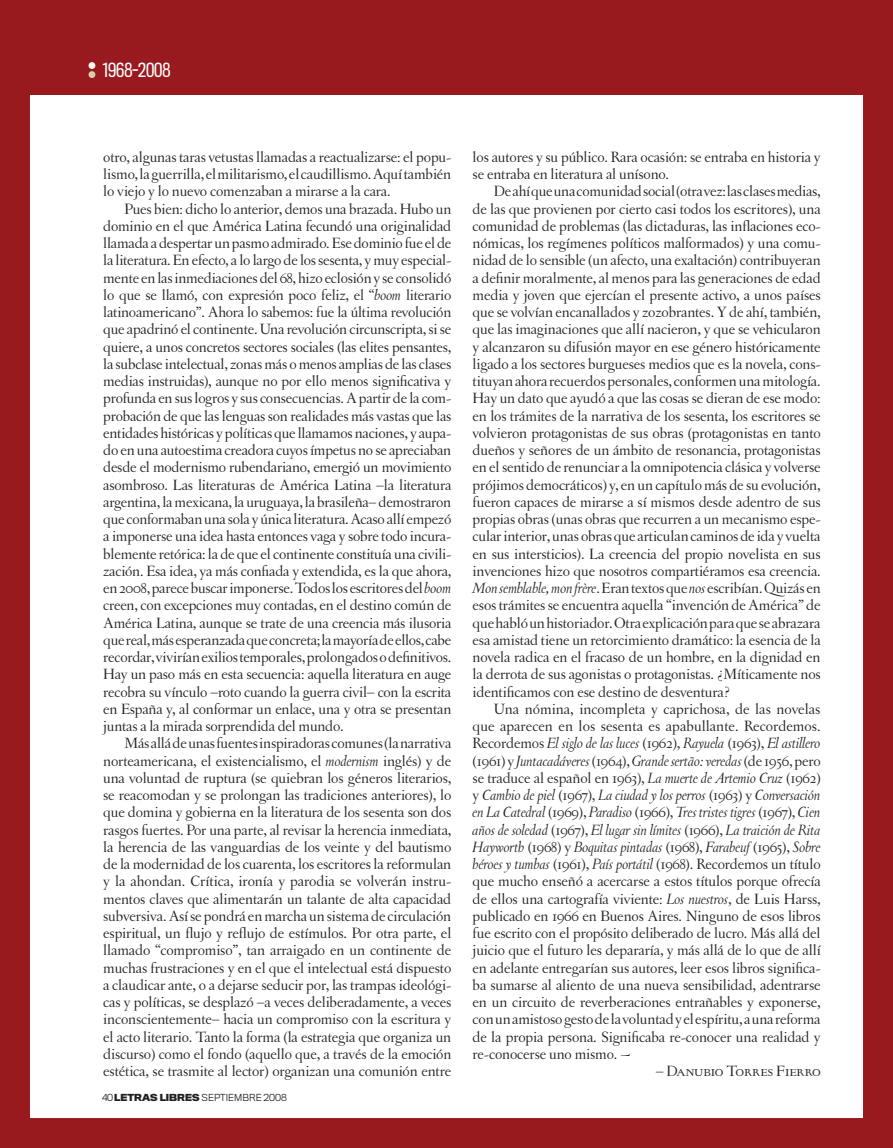
<style>
.page{position:relative;width:893px;height:1148px;background:#fff}
.page>*{position:absolute;margin:0;border:0;box-sizing:border-box;transform-origin:0 0}
.t1{font:18px "Titling Gothic FB Cond";color:#fff}
.t2{font:15.75px/17.2px "Letras Oldstyle";letter-spacing:-.01em;color:#231f20;text-align:justify}
.t3{font:15.75px "Letras Oldstyle Expert";letter-spacing:-.01em;color:#231f20}
.t4{font:300 9px "Titling Gothic FB Normal";color:#231f20}
.s1{font-style:italic}
.s2{font-weight:700}
</style>
<div class="page">
<div style="left:0;top:0;width:893px;height:1148px;border:30px solid #981a1e"></div>
<div style="left:7px;top:13px;width:886px;height:81px;background:#981a1e"></div>
<div style="left:88px;top:62px;width:7px;height:7px;background:#fbf8ee;border-radius:50%"></div>
<div style="left:88px;top:71px;width:7px;height:7px;background:#d7ceac;border-radius:50%"></div>
<p class="t1" style="left:102px;top:60px;width:70px">1968-2008</p>
<p class="t2" style="left:103px;top:148px;width:350px">otro, algunas taras vetustas llamadas a reactualizarse: el popu&shy;lismo, la guerrilla, el militarismo, el caudillismo. Aquí también lo viejo y lo nuevo comenzaban a mirarse a la cara.</p>
<p class="t2" style="left:103px;top:200px;width:350px;text-indent:21px">Pues bien: dicho lo anterior, demos una brazada. Hubo un dominio en el que América Latina fecundó una originalidad llamada a despertar un pasmo admirado. Ese dominio fue el de la literatura. En efecto, a lo largo de los sesenta, y muy especial&shy;mente en las inmediaciones del 68, hizo eclosión y se consolidó lo que se llamó, con expresión poco feliz, el “<span class="s1">boom</span> literario latinoamericano”. Ahora lo sabemos: fue la última revolución que apadrinó el continente. Una revolución circunscripta, si se quiere, a unos concretos sectores sociales (las elites pensantes, la subclase intelectual, zonas más o menos amplias de las clases medias instruidas), aunque no por ello menos significativa y profunda en sus logros y sus consecuencias. A partir de la com&shy;probación de que las lenguas son realidades más vastas que las entidades históricas y políticas que llamamos naciones, y aupa&shy;do en una autoestima creadora cuyos ímpetus no se apreciaban desde el modernismo rubendariano, emergió un movimiento asombroso. Las literaturas de América Latina –la literatura argentina, la mexicana, la uruguaya, la brasileña– demostraron que conformaban una sola y única literatura. Acaso allí empezó a imponerse una idea hasta entonces vaga y sobre todo incura&shy;blemente retórica: la de que el continente constituía una civili&shy;zación. Esa idea, ya más confiada y extendida, es la que ahora, en 2008, parece buscar imponerse. Todos los escritores del <span class="s1">boom </span>creen, con excepciones muy contadas, en el destino común de América Latina, aunque se trate de una creencia más ilusoria que real, más esperanzada que concreta; la mayoría de ellos, cabe recordar, vivirían exilios temporales, prolongados o definitivos.<br>Hay un paso más en esta secuencia: aquella literatura en auge recobra su vínculo –roto cuando la guerra civil– con la escrita en España y, al conformar un enlace, una y otra se presentan juntas a la mirada sorprendida del mundo.</p>
<p class="t2" style="left:103px;top:735px;width:350px;text-indent:21px">Más allá de unas fuentes inspiradoras comunes (la narrativa norteamericana, el existencialismo, el <span class="s1">modernism</span> inglés) y de una voluntad de ruptura (se quiebran los géneros literarios, se reacomodan y se prolongan las tradiciones anteriores), lo que domina y gobierna en la literatura de los sesenta son dos rasgos fuertes. Por una parte, al revisar la herencia inmediata, la herencia de las vanguardias de los veinte y del bautismo de la modernidad de los cuarenta, los escritores la reformulan y la ahondan. Crítica, ironía y parodia se volverán instru&shy;mentos claves que alimentarán un talante de alta capacidad subversiva. Así se pondrá en marcha un sistema de circulación espiritual, un flujo y reflujo de estímulos. Por otra parte, el llamado “compromiso”, tan arraigado en un continente de muchas frustraciones y en el que el intelectual está dispuesto a claudicar ante, o a dejarse seducir por, las trampas ideológi&shy;cas y políticas, se desplazó –a veces deliberadamente, a veces inconscientemente– hacia un compromiso con la escritura y el acto literario. Tanto la forma (la estrategia que organiza un discurso) como el fondo (aquello que, a través de la emoción estética, se trasmite al lector) organizan una comunión entre</p>
<p class="t4" style="left:102px;top:1092px;width:186px">40 <span class="s2">LETRAS LIBRES</span> SEPTIEMBRE 2008</p>
<p class="t2" style="left:473px;top:148px;width:350px">los autores y su público. Rara ocasión: se entraba en historia y se entraba en literatura al unísono.</p>
<p class="t2" style="left:473px;top:183px;width:350px;text-indent:21px">De ahí que una comunidad social (otra vez: las clases medias, de las que provienen por cierto casi todos los escritores), una comunidad de problemas (las dictaduras, las inflaciones eco&shy;nómicas, los regímenes políticos malformados) y una comu&shy;nidad de lo sensible (un afecto, una exaltación) contribuyeran a definir moralmente, al menos para las generaciones de edad media y joven que ejercían el presente activo, a unos países que se volvían encanallados y zozobrantes. Y de ahí, también, que las imaginaciones que allí nacieron, y que se vehicularon y alcanzaron su difusión mayor en ese género históricamente ligado a los sectores burgueses medios que es la novela, cons&shy;tituyan ahora recuerdos personales, conformen una mitología.<br>Hay un dato que ayudó a que las cosas se dieran de ese modo: en los trámites de la narrativa de los sesenta, los escritores se volvieron protagonistas de sus obras (protagonistas en tanto dueños y señores de un ámbito de resonancia, protagonistas en el sentido de renunciar a la omnipotencia clásica y volverse prójimos democráticos) y, en un capítulo más de su evolución, fueron capaces de mirarse a sí mismos desde adentro de sus propias obras (unas obras que recurren a un mecanismo espe&shy;cular interior, unas obras que articulan caminos de ida y vuelta en sus intersticios). La creencia del propio novelista en sus invenciones hizo que nosotros compartiéramos esa creencia.<br><span class="s1">Mon semblable, mon frère</span>. Eran textos que <span class="s1">nos</span> escribían. Quizás en esos trámites se encuentra aquella “invención de América” de que habló un historiador. Otra explicación para que se abrazara esa amistad tiene un retorcimiento dramático: la esencia de la novela radica en el fracaso de un hombre, en la dignidad en la derrota de sus agonistas o protagonistas. ¿Míticamente nos identificamos con ese destino de desventura?</p>
<p class="t2" style="left:473px;top:700px;width:350px;text-indent:21px">Una nómina, incompleta y caprichosa, de las novelas que aparecen en los sesenta es apabullante. Recordemos.<br>Recordemos <span class="s1">El siglo de las luces</span> (1962), <span class="s1">Rayuela</span> (1963), <span class="s1">El astillero </span>(1961) y <span class="s1">Juntacadáveres</span> (1964), <span class="s1">Grande sertão: veredas</span> (de 1956, pero se traduce al español en 1963), <span class="s1">La muerte de Artemio Cruz</span> (1962) y <span class="s1">Cambio de piel</span> (1967), <span class="s1">La ciudad y los perros</span> (1963) y <span class="s1">Conversación en La Catedral</span> (1969), <span class="s1">Paradiso</span> (1966), <span class="s1">Tres tristes tigres</span> (1967), <span class="s1">Cien años de soledad</span> (1967), <span class="s1">El lugar sin límites</span> (1966), <span class="s1">La traición de Rita Hayworth</span> (1968) y <span class="s1">Boquitas pintadas</span> (1968), <span class="s1">Farabeuf</span> (1965), <span class="s1">Sobre héroes y tumbas</span> (1961), <span class="s1">País portátil</span> (1968). Recordemos un título que mucho enseñó a acercarse a estos títulos porque ofrecía de ellos una cartografía viviente: <span class="s1">Los nuestros</span>, de Luis Harss, publicado en 1966 en Buenos Aires. Ninguno de esos libros fue escrito con el propósito deliberado de lucro. Más allá del juicio que el futuro les depararía, y más allá de lo que de allí en adelante entregarían sus autores, leer esos libros significa&shy;ba sumarse al aliento de una nueva sensibilidad, adentrarse en un circuito de reverberaciones entrañables y exponerse, con un amistoso gesto de la voluntad y el espíritu, a una reforma de la propia persona. Significaba re-conocer una realidad y re-conocerse uno mismo. ~</p>
<p class="t3" style="left:656px;top:1062px;width:166px">– Danubio Torres Fierro</p>
</div>
